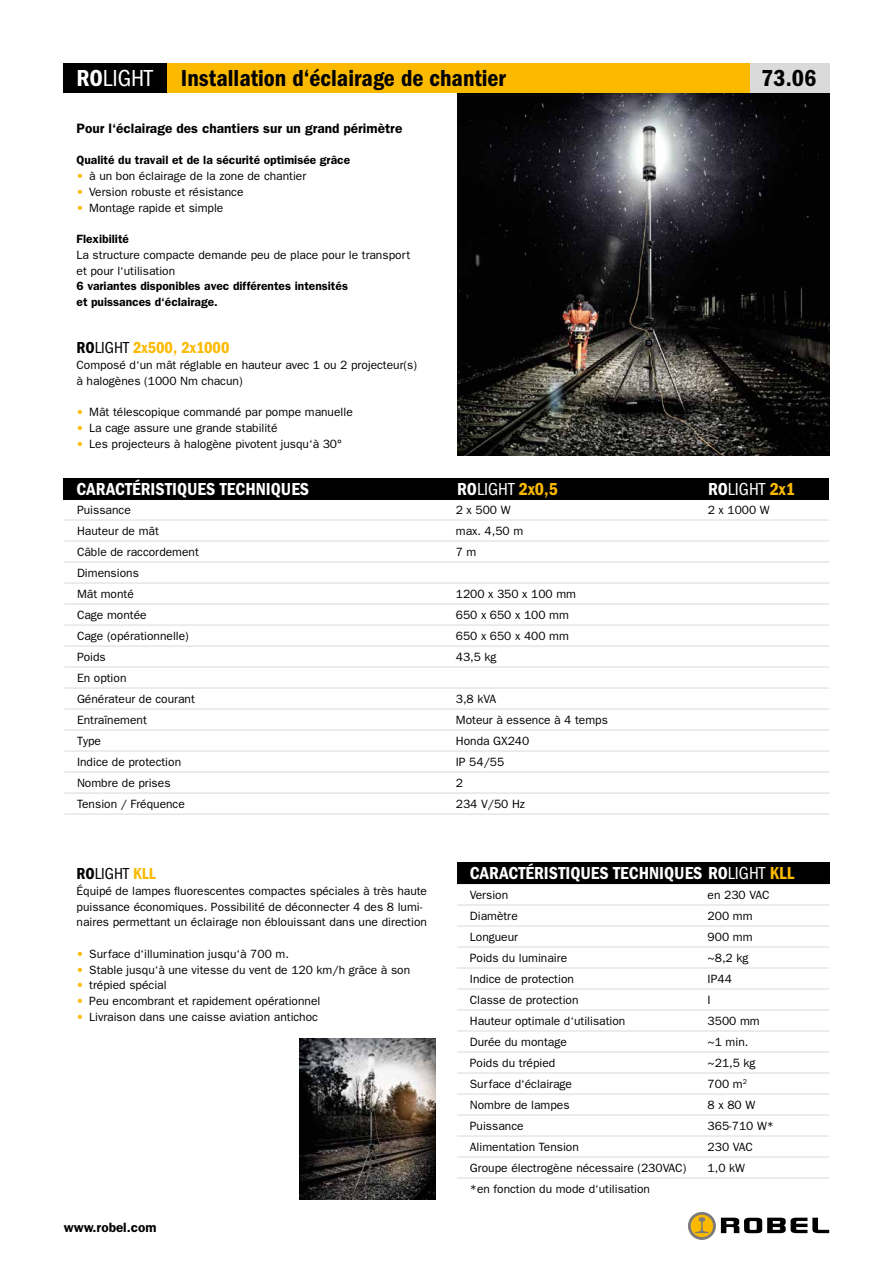
<style>
.page{position:relative;width:893px;height:1263px;background:#fff}
.page>*{position:absolute;margin:0;border:0;box-sizing:border-box;transform-origin:0 0}
.t1{font:600 condensed 24px "Franklin Gothic";color:#000}
.t2{font:600 condensed 18px "Franklin Gothic";color:#fff}
.t3{font:condensed 18px "Franklin Gothic";color:#fff}
.t4{font:600 condensed 16.5px "Franklin Gothic";color:#fbba00}
.t5{font:condensed 16.5px "Franklin Gothic";color:#000}
.t6{font:600 13.65px "Franklin Gothic";color:#000}
.t7{font:600 13.5px "Franklin Gothic";color:#000}
.t8{font:12px/15.8px "Franklin Gothic";color:#000}
.t9{font:600 12px/15.8px "Franklin Gothic";color:#000}
.s1{color:#fff}
.s2{font-weight:400;color:#fff}
.s3{color:#fbba00}
.s4{color:#000}
.s5{font-weight:400;color:#000}
.s6{font-weight:600}
.s7{font-weight:600;color:#fbba00}
.s8{font-weight:400}
</style>
<div class="page">
<img style="left:457px;top:93px;width:372px;height:363px">
<img style="left:300px;top:1038px;width:136px;height:161px">
<hr style="left:64px;top:499px;width:765px;height:1px;background:#dadada">
<hr style="left:64px;top:520px;width:765px;height:1px;background:#dadada">
<hr style="left:64px;top:541px;width:765px;height:1px;background:#dadada">
<hr style="left:64px;top:562px;width:765px;height:1px;background:#dadada">
<hr style="left:64px;top:583px;width:765px;height:1px;background:#dadada">
<hr style="left:64px;top:604px;width:765px;height:1px;background:#dadada">
<hr style="left:64px;top:625px;width:765px;height:1px;background:#dadada">
<hr style="left:64px;top:646px;width:765px;height:1px;background:#dadada">
<hr style="left:64px;top:667px;width:765px;height:1px;background:#dadada">
<hr style="left:64px;top:688px;width:765px;height:1px;background:#dadada">
<hr style="left:64px;top:709px;width:765px;height:1px;background:#dadada">
<hr style="left:64px;top:730px;width:765px;height:1px;background:#dadada">
<hr style="left:64px;top:751px;width:765px;height:1px;background:#dadada">
<hr style="left:64px;top:772px;width:765px;height:1px;background:#dadada">
<hr style="left:64px;top:793px;width:765px;height:1px;background:#dadada">
<hr style="left:64px;top:814px;width:765px;height:1px;background:#dadada">
<div style="left:167px;top:64px;width:591px;height:29px;background:#fbba00"></div>
<div style="left:64px;top:64px;width:103px;height:29px;background:#000"></div>
<div style="left:750px;top:64px;width:79px;height:29px;background:#dadada"></div>
<div style="left:64px;top:478px;width:765px;height:21px;background:#000"></div>
<hr style="left:457px;top:904px;width:372px;height:1px;background:#dadada">
<hr style="left:457px;top:925px;width:372px;height:1px;background:#dadada">
<hr style="left:457px;top:946px;width:372px;height:1px;background:#dadada">
<hr style="left:457px;top:967px;width:372px;height:1px;background:#dadada">
<hr style="left:457px;top:988px;width:372px;height:1px;background:#dadada">
<hr style="left:457px;top:1009px;width:372px;height:1px;background:#dadada">
<hr style="left:457px;top:1030px;width:372px;height:1px;background:#dadada">
<hr style="left:457px;top:1051px;width:372px;height:1px;background:#dadada">
<hr style="left:457px;top:1072px;width:372px;height:1px;background:#dadada">
<hr style="left:457px;top:1093px;width:372px;height:1px;background:#dadada">
<hr style="left:457px;top:1114px;width:372px;height:1px;background:#dadada">
<hr style="left:457px;top:1135px;width:372px;height:1px;background:#dadada">
<hr style="left:457px;top:1156px;width:372px;height:1px;background:#dadada">
<hr style="left:457px;top:1177px;width:372px;height:1px;background:#dadada">
<div style="left:457px;top:862px;width:372px;height:22px;background:#000"></div>
<svg style="left:688px;top:1212px;width:28px;height:28px"></svg>
<svg style="left:721px;top:1218px;width:108px;height:15px"></svg>
<svg style="left:691px;top:1215px;width:22px;height:22px"></svg>
<svg style="left:695px;top:1217px;width:14px;height:16px"></svg>
<h1 class="t1" style="left:77px;top:64px;width:431px"><span class="s1">RO</span><span class="s2">LIGHT</span> Installation d‘éclairage de chantier</h1>
<h1 class="t1" style="left:761px;top:64px;width:57px">73.06</h1>
<p class="t6" style="left:77px;top:120px;width:327px">Pour l‘éclairage des chantiers sur un grand périmètre</p>
<p class="t9" style="left:77px;top:152px;width:275px">Qualité du travail et de la sécurité optimisée grâce</p>
<p class="t8" style="left:77px;top:168px;width:231px"><span class="s3">•</span> à un bon éclairage de la zone de chantier</p>
<p class="t8" style="left:77px;top:184px;width:168px"><span class="s3">•</span> Version robuste et résistance</p>
<p class="t8" style="left:77px;top:200px;width:148px"><span class="s3">•</span> Montage rapide et simple</p>
<p class="t9" style="left:77px;top:231px;width:54px">Flexibilité</p>
<p class="t8" style="left:77px;top:247px;width:335px">La structure compacte demande peu de place pour le transport et pour l‘utilisation</p>
<p class="t9" style="left:77px;top:278px;width:273px">6 variantes disponibles avec différentes intensités et puissances d‘éclairage.</p>
<h3 class="t4" style="left:77px;top:338px;width:154px"><span class="s4">RO</span><span class="s5">LIGHT</span> 2x500, 2x1000</h3>
<p class="t8" style="left:77px;top:357px;width:342px">Composé d‘un mât réglable en hauteur avec 1 ou 2 projecteur(s) à halogènes (1000 Nm chacun)</p>
<p class="t8" style="left:77px;top:404px;width:278px"><span class="s3">•</span> Mât télescopique commandé par pompe manuelle</p>
<p class="t8" style="left:77px;top:420px;width:203px"><span class="s3">•</span> La cage assure une grande stabilité</p>
<p class="t8" style="left:77px;top:436px;width:267px"><span class="s3">•</span> Les projecteurs à halogène pivotent jusqu‘à 30°</p>
<h2 class="t2" style="left:77px;top:478px;width:234px">CARACTÉRISTIQUES TECHNIQUES</h2>
<h2 class="t3" style="left:457px;top:478px;width:102px"><span class="s6">RO</span>LIGHT <span class="s7">2x0,5</span></h2>
<h2 class="t3" style="left:708px;top:478px;width:88px"><span class="s6">RO</span>LIGHT <span class="s7">2x1</span></h2>
<p class="t8" style="left:77px;top:502px;width:55px">Puissance</p>
<p class="t8" style="left:456px;top:502px;width:56px">2 x 500 W</p>
<p class="t8" style="left:708px;top:502px;width:63px">2 x 1000 W</p>
<p class="t8" style="left:77px;top:523px;width:83px">Hauteur de mât</p>
<p class="t8" style="left:456px;top:523px;width:69px">max. 4,50 m</p>
<p class="t8" style="left:77px;top:544px;width:123px">Câble de raccordement</p>
<p class="t8" style="left:456px;top:544px;width:22px">7 m</p>
<p class="t8" style="left:77px;top:562px;width:63px;line-height:21px">Dimensions<br>Mât monté</p>
<p class="t8" style="left:456px;top:586px;width:122px">1200 x 350 x 100 mm</p>
<p class="t8" style="left:77px;top:607px;width:71px">Cage montée</p>
<p class="t8" style="left:456px;top:607px;width:115px">650 x 650 x 100 mm</p>
<p class="t8" style="left:77px;top:628px;width:113px">Cage (opérationnelle)</p>
<p class="t8" style="left:456px;top:628px;width:115px">650 x 650 x 400 mm</p>
<p class="t8" style="left:77px;top:649px;width:30px">Poids</p>
<p class="t8" style="left:456px;top:649px;width:42px">43,5 kg</p>
<p class="t8" style="left:77px;top:667px;width:119px;line-height:21px">En option<br>Générateur de courant</p>
<p class="t8" style="left:456px;top:691px;width:42px">3,8 kVA</p>
<p class="t8" style="left:77px;top:712px;width:71px">Entraînement</p>
<p class="t8" style="left:456px;top:712px;width:154px">Moteur à essence à 4 temps</p>
<p class="t8" style="left:77px;top:733px;width:25px">Type</p>
<p class="t8" style="left:456px;top:733px;width:75px">Honda GX240</p>
<p class="t8" style="left:77px;top:754px;width:106px">Indice de protection</p>
<p class="t8" style="left:456px;top:754px;width:50px">IP 54/55</p>
<p class="t8" style="left:77px;top:775px;width:95px">Nombre de prises</p>
<p class="t8" style="left:456px;top:775px;width:9px">2</p>
<p class="t8" style="left:77px;top:796px;width:109px">Tension / Fréquence</p>
<p class="t8" style="left:456px;top:796px;width:71px">234 V/50 Hz</p>
<h3 class="t5" style="left:77px;top:864px;width:81px"><span class="s6">RO</span>LIGHT <span class="s7">KLL</span></h3>
<p class="t8" style="left:77px;top:883px;width:352px">Équipé de lampes fluorescentes compactes spéciales à très haute puissance économiques. Possibilité de déconnecter 4 des 8 lumi&shy;naires permettant un éclairage non éblouissant dans une direction</p>
<p class="t8" style="left:77px;top:946px;width:214px"><span class="s3">•</span> Surface d‘illumination jusqu‘à 700 m.</p>
<p class="t8" style="left:77px;top:962px;width:335px"><span class="s3">•</span> Stable jusqu‘à une vitesse du vent de 120 km/h grâce à son</p>
<p class="t8" style="left:77px;top:977px;width:92px"><span class="s3">•</span> trépied spécial</p>
<p class="t8" style="left:77px;top:993px;width:245px"><span class="s3">•</span> Peu encombrant et rapidement opérationnel</p>
<p class="t8" style="left:77px;top:1009px;width:243px"><span class="s3">•</span> Livraison dans une caisse aviation antichoc</p>
<p class="t7" style="left:64px;top:1219px;width:94px">www.robel.com</p>
<h2 class="t2" style="left:470px;top:862px;width:326px">CARACTÉRISTIQUES TECHNIQUES RO<span class="s8">LIGHT</span> <span class="s3">KLL</span></h2>
<p class="t8" style="left:470px;top:887px;width:40px">Version</p>
<p class="t8" style="left:708px;top:887px;width:63px">en 230 VAC</p>
<p class="t8" style="left:470px;top:908px;width:49px">Diamètre</p>
<p class="t8" style="left:708px;top:908px;width:46px">200 mm</p>
<p class="t8" style="left:470px;top:929px;width:50px">Longueur</p>
<p class="t8" style="left:708px;top:929px;width:46px">900 mm</p>
<p class="t8" style="left:470px;top:950px;width:99px">Poids du luminaire</p>
<p class="t8" style="left:708px;top:950px;width:42px">~8,2 kg</p>
<p class="t8" style="left:470px;top:971px;width:106px">Indice de protection</p>
<p class="t8" style="left:708px;top:971px;width:26px">IP44</p>
<p class="t8" style="left:470px;top:992px;width:110px">Classe de protection</p>
<p class="t8" style="left:708px;top:992px;width:5px">I</p>
<p class="t8" style="left:470px;top:1013px;width:157px">Hauteur optimale d‘utilisation</p>
<p class="t8" style="left:708px;top:1013px;width:54px">3500 mm</p>
<p class="t8" style="left:470px;top:1034px;width:98px">Durée du montage</p>
<p class="t8" style="left:708px;top:1034px;width:42px">~1 min.</p>
<p class="t8" style="left:470px;top:1055px;width:87px">Poids du trépied</p>
<p class="t8" style="left:708px;top:1055px;width:49px">~21,5 kg</p>
<p class="t8" style="left:470px;top:1076px;width:104px">Surface d‘éclairage</p>
<p class="t8" style="left:708px;top:1076px;width:41px">700 m<sup>2</sup></p>
<p class="t8" style="left:470px;top:1097px;width:101px">Nombre de lampes</p>
<p class="t8" style="left:708px;top:1097px;width:49px">8 x 80 W</p>
<p class="t8" style="left:470px;top:1118px;width:55px">Puissance</p>
<p class="t8" style="left:708px;top:1118px;width:68px">365-710 W*</p>
<p class="t8" style="left:470px;top:1139px;width:111px">Alimentation Tension</p>
<p class="t8" style="left:708px;top:1139px;width:47px">230 VAC</p>
<p class="t8" style="left:470px;top:1160px;width:218px">Groupe électrogène nécessaire (230VAC)</p>
<p class="t8" style="left:708px;top:1160px;width:39px">1,0 kW</p>
<p class="t8" style="left:470px;top:1181px;width:182px">*en fonction du mode d‘utilisation</p>
</div>
